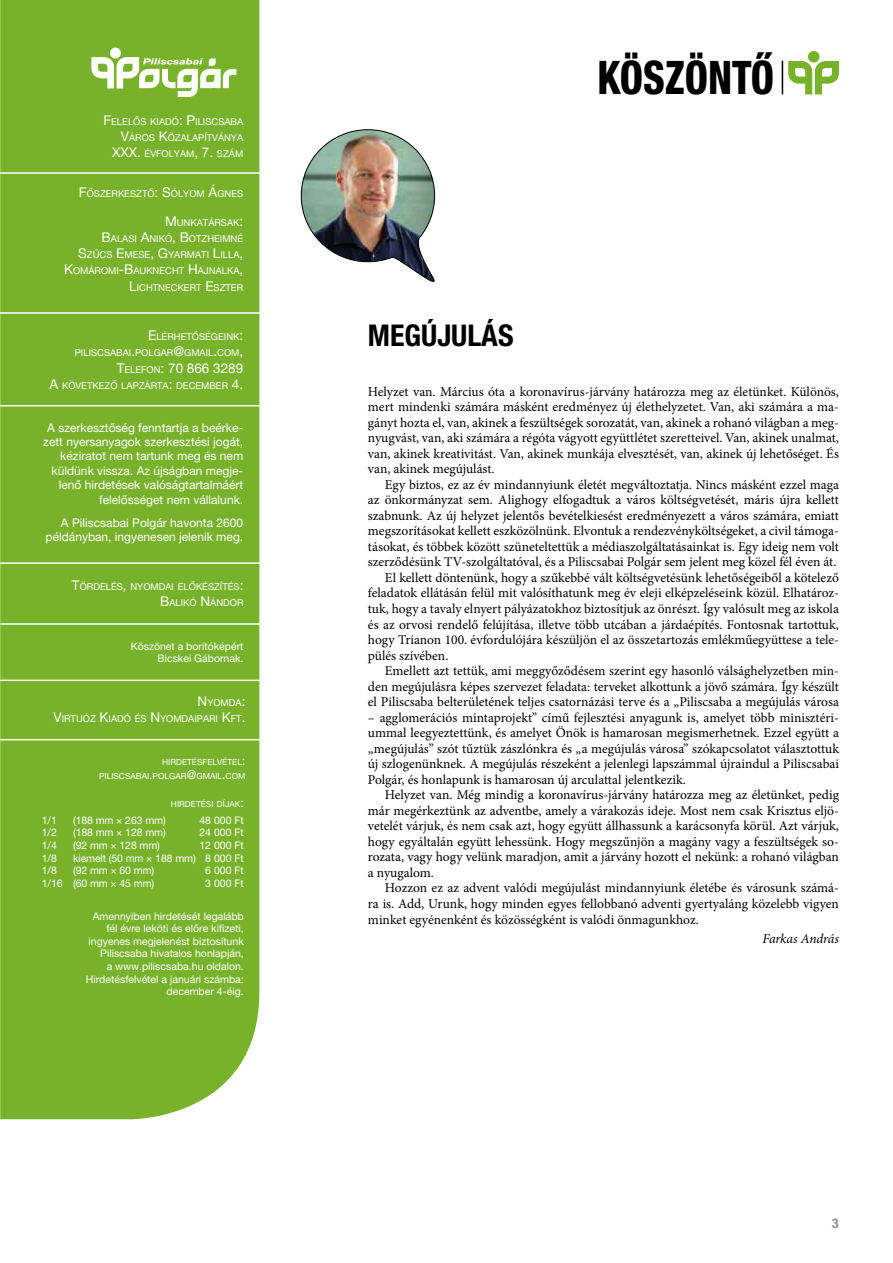
<style>
.page{position:relative;width:893px;height:1263px;background:#fff}
.page>*{position:absolute;margin:0;border:0;box-sizing:border-box;transform-origin:0 0}
.t1{font:800 condensed 46.35px "Helvetica Neue LT Pro";color:#000;scale:.88 1}
.t2{font:700 condensed 30px "Helvetica Neue LT Pro";color:#000}
.t3{font:13.5px/15.6px "Minion Pro";color:#000;text-align:justify}
.t4{font:13.5px "Helvetica Neue LT Pro";color:#fff}
.t5{font:italic 13.5px "Minion Pro";letter-spacing:-.01em;color:#000}
.t6{font:800 condensed 13.5px "Helvetica Neue LT Pro";color:#98989b}
.t7{font:12px/14.4px "Helvetica Neue LT Pro";color:#fff;text-align:right}
.t8{font:10.5px/12.6px "Helvetica Neue LT Pro";color:#fff;text-align:right}
.t9{font:9.45px/16.2px "Helvetica Neue LT Pro";color:#fff;text-align:right}
.t10{font:8.4px/14.4px "Helvetica Neue LT Pro";color:#fff;text-align:right}
.s1{font-size:13.5px}
.s2{font-size:9.45px}
.s3{font-size:12px}
</style>
<div class="page">
<hr style="left:782px;top:61px;width:1px;height:33px;background:#000">
<div style="left:808px;top:51px;width:12px;height:12px;background:#78b22b;border-radius:50%"></div>
<svg style="left:788px;top:61px;width:51px;height:33px"></svg>
<div style="left:0;top:0;width:259px;height:1119px;background:#78b22b"></div>
<div style="left:110px;top:48px;width:11px;height:11px;background:#fff;border-radius:50%"></div>
<svg style="left:91px;top:57px;width:145px;height:40px"></svg>
<hr style="left:0;top:172px;width:259px;height:2px;background:#fff">
<hr style="left:0;top:312px;width:260px;height:2px;background:#fff">
<hr style="left:0;top:623px;width:268px;height:2px;background:#fff">
<hr style="left:0;top:562px;width:261px;height:2px;background:#fff">
<hr style="left:0;top:405px;width:259px;height:1px;background:#fff">
<hr style="left:0;top:739px;width:259px;height:1px;background:#fff">
<img style="left:301px;top:129px;width:135px;height:153px">
<hr style="left:0;top:680px;width:268px;height:1px;background:#fff">
<p class="t9" style="left:103px;top:113px;width:141px"><span class="s1">F</span>ELELŐS KIADÓ<span class="s1">: P</span>ILISCSABA<br><span class="s1">V</span>ÁROS <span class="s1">K</span>ÖZALAPÍTVÁNYA<br><span class="s1">XXX.</span> ÉVFOLYAM<span class="s1">, 7.</span> SZÁM</p>
<p class="t9" style="left:79px;top:185px;width:166px"><span class="s1">F</span>ŐSZERKESZTŐ<span class="s1">: S</span>ÓLYOM <span class="s1">Á</span>GNES</p>
<p class="t9" style="left:64px;top:214px;width:181px"><span class="s1">M</span> UNKATÁRSAK<span class="s1">:<br>B</span>ALASI <span class="s1">A</span>NIKÓ<span class="s1">, B</span>OTZHEIMNÉ<br><span class="s1">S</span>ZŰCS <span class="s1">E</span> MESE<span class="s1">, G</span>YARMATI <span class="s1">L</span>ILLA<span class="s1">,<br>K</span>OMÁROMI<span class="s1">-B</span>AUKNECHT <span class="s1">H</span>AJNALKA<span class="s1">,<br>L</span>ICHTNECKERT <span class="s1">E</span>SZTER</p>
<p class="t9" style="left:75px;top:328px;width:170px"><span class="s1">E</span>LÉRHETŐSÉGEINK<span class="s1">:<br></span>PILISCSABAI<span class="s1">.</span>POLGAR<span class="s1">@</span>GMAIL<span class="s1">.</span>COM<span class="s1">,</span></p>
<p class="t4" style="left:117px;top:360px;width:128px">T<span class="s2">ELEFON</span>: 70 866 3289</p>
<p class="t9" style="left:50px;top:377px;width:195px"><span class="s1">A</span> KÖVETKEZŐ LAPZÁRTA<span class="s1">:</span> DECEMBER <span class="s1">4.</span></p>
<p class="t7" style="left:43px;top:420px;width:201px">A szerkesztőség fenntartja a beérke&shy;zett nyersanyagok szerkesztési jogát, kéziratot nem tartunk meg és nem küldünk vissza. Az újságban megje&shy;lenő hirdetések valóságtartalmáért felelősséget nem vállalunk.</p>
<p class="t7" style="left:46px;top:515px;width:199px">A Piliscsabai Polgár havonta 2600 példányban, ingyenesen jelenik meg.</p>
<p class="t9" style="left:72px;top:578px;width:173px"><span class="s1">T</span>ÖRDELÉS<span class="s1">,</span> NYOMDAI ELŐKÉSZÍTÉS<span class="s1">:<br>B</span>ALIKÓ <span class="s1">N</span>ÁNDOR</p>
<p class="t8" style="left:131px;top:639px;width:114px">Köszönet a borítóképért<br>Bicskei Gábornak.</p>
<p class="t9" style="left:53px;top:694px;width:193px"><span class="s1">N</span>YOMDA<span class="s1">:<br>V</span>IRTUÓZ <span class="s1">K</span>IADÓ ÉS <span class="s1">N</span> YOMDAIPARI <span class="s1">K</span>FT<span class="s1">.</span></p>
<p class="t10" style="left:99px;top:754px;width:148px">HIRDETÉSFELVÉTEL<span class="s3">:<br></span>PILISCSABAI<span class="s3">.</span>POLGAR<span class="s3">@</span>GMAIL<span class="s3">.</span>COM</p>
<p class="t10" style="left:171px;top:797px;width:74px">HIRDETÉSI DÍJAK<span class="s3">:</span></p>
<p class="t8" style="left:42px;top:814px;width:17px">1/1</p>
<p class="t8" style="left:73px;top:814px;width:94px">(188 mm × 263 mm)</p>
<p class="t8" style="left:199px;top:814px;width:46px">48 000 Ft</p>
<p class="t8" style="left:42px;top:826px;width:17px">1/2</p>
<p class="t8" style="left:73px;top:826px;width:94px">(188 mm × 128 mm)</p>
<p class="t8" style="left:199px;top:826px;width:46px">24 000 Ft</p>
<p class="t8" style="left:42px;top:839px;width:17px">1/4</p>
<p class="t8" style="left:73px;top:839px;width:88px">(92 mm × 128 mm)</p>
<p class="t8" style="left:199px;top:839px;width:46px">12 000 Ft</p>
<p class="t8" style="left:42px;top:851px;width:17px">1/8</p>
<p class="t8" style="left:73px;top:851px;width:172px">kiemelt (50 mm × 188 mm) 8 000 Ft</p>
<p class="t8" style="left:42px;top:864px;width:17px">1/8</p>
<p class="t8" style="left:73px;top:864px;width:83px">(92 mm × 60 mm)</p>
<p class="t8" style="left:205px;top:864px;width:40px">6 000 Ft</p>
<p class="t8" style="left:42px;top:877px;width:114px">1/16 (60 mm × 45 mm)</p>
<p class="t8" style="left:205px;top:877px;width:40px">3 000 Ft</p>
<p class="t8" style="left:86px;top:909px;width:159px">Amennyiben hirdetését legalább fél évre leköti és előre kifizeti, ingyenes megjelenést biztosítunk<br>Piliscsaba hivatalos honlapján,<br>a www.piliscsaba.hu oldalon.<br>Hirdetésfelvétel a januári számba: december 4-éig.</p>
<h1 class="t1" style="left:597px;top:49px;width:202px">KÖSZÖNTŐ</h1>
<h2 class="t2" style="left:368px;top:317px;width:147px">MEGÚJULÁS</h2>
<p class="t3" style="left:368px;top:384px;width:473px">Helyzet van. Március óta a koronavírus-járvány határozza meg az életünket. Különös, mert mindenki számára másként eredményez új élethelyzetet. Van, aki számára a ma&shy;gányt hozta el, van, akinek a feszültségek sorozatát, van, akinek a rohanó világban a meg&shy;nyugvást, van, aki számára a régóta vágyott együttlétet szeretteivel. Van, akinek unalmat, van, akinek kreativitást. Van, akinek munkája elvesztését, van, akinek új lehetőséget. És van, akinek megújulást.</p>
<p class="t3" style="left:385px;top:477px;width:456px">Egy biztos, ez az év mindannyiunk életét megváltoztatja. Nincs másként ezzel maga</p>
<p class="t3" style="left:368px;top:492px;width:473px">az önkormányzat sem. Alighogy elfogadtuk a város költségvetését, máris újra kellett</p>
<p class="t3" style="left:368px;top:508px;width:472px">szabnunk. Az új helyzet jelentős bevételkiesést eredményezett a város számára, emiatt</p>
<p class="t3" style="left:368px;top:523px;width:472px">megszorításokat kellett eszközölnünk. Elvontuk a rendezvényköltségeket, a civil támoga-</p>
<p class="t3" style="left:368px;top:539px;width:473px">tásokat, és többek között szüneteltettük a médiaszolgáltatásainkat is. Egy ideig nem volt</p>
<p class="t3" style="left:368px;top:554px;width:470px">szerződésünk TV-szolgáltatóval, és a Piliscsabai Polgár sem jelent meg közel fél éven át.</p>
<p class="t3" style="left:385px;top:570px;width:455px">El kellett döntenünk, hogy a szűkebbé vált költségvetésünk lehetőségeiből a kötelező</p>
<p class="t3" style="left:368px;top:585px;width:472px">feladatok ellátásán felül mit valósíthatunk meg év eleji elképzeléseink közül. Elhatároz-</p>
<p class="t3" style="left:368px;top:601px;width:472px">tuk, hogy a tavaly elnyert pályázatokhoz biztosítjuk az önrészt. Így valósult meg az iskola</p>
<p class="t3" style="left:368px;top:616px;width:473px">és az orvosi rendelő felújítása, illetve több utcában a járdaépítés. Fontosnak tartottuk,</p>
<p class="t3" style="left:368px;top:632px;width:473px">hogy Trianon 100. évfordulójára készüljön el az összetartozás emlékműegyüttese a tele-</p>
<p class="t3" style="left:368px;top:647px;width:82px">pülés szívében.</p>
<p class="t3" style="left:385px;top:663px;width:456px">Emellett azt tettük, ami meggyőződésem szerint egy hasonló válsághelyzetben min-</p>
<p class="t3" style="left:368px;top:678px;width:472px">den megújulásra képes szervezet feladata: terveket alkottunk a jövő számára. Így készült</p>
<p class="t3" style="left:368px;top:694px;width:473px">el Piliscsaba belterületének teljes csatornázási terve és a „Piliscsaba a megújulás városa</p>
<p class="t3" style="left:368px;top:710px;width:473px">– agglomerációs mintaprojekt” című fejlesztési anyagunk is, amelyet több minisztéri&shy;ummal leegyeztettünk, és amelyet Önök is hamarosan megismerhetnek. Ezzel együtt a „megújulás” szót tűztük zászlónkra és „a megújulás városa” szókapcsolatot választottuk új szlogenünknek. A megújulás részeként a jelenlegi lapszámmal újraindul a Piliscsabai Polgár, és honlapunk is hamarosan új arculattal jelentkezik.</p>
<p class="t3" style="left:368px;top:787px;width:473px;text-indent:17px">Helyzet van. Még mindig a koronavírus-járvány határozza meg az életünket, pedig már megérkeztünk az adventbe, amely a várakozás ideje. Most nem csak Krisztus eljö&shy;vetelét várjuk, és nem csak azt, hogy együtt állhassunk a karácsonyfa körül. Azt várjuk, hogy egyáltalán együtt lehessünk. Hogy megszűnjön a magány vagy a feszültségek so&shy;rozata, vagy hogy velünk maradjon, amit a járvány hozott el nekünk: a rohanó világban a nyugalom.</p>
<p class="t3" style="left:368px;top:880px;width:472px;text-indent:17px">Hozzon ez az advent valódi megújulást mindannyiunk életébe és városunk számá&shy;ra is. Add, Urunk, hogy minden egyes fellobbanó adventi gyertyaláng közelebb vigyen minket egyénenként és közösségként is valódi önmagunkhoz.</p>
<p class="t5" style="left:762px;top:930px;width:78px">Farkas András</p>
<p class="t6" style="left:832px;top:1214px;width:9px">3</p>
</div>
